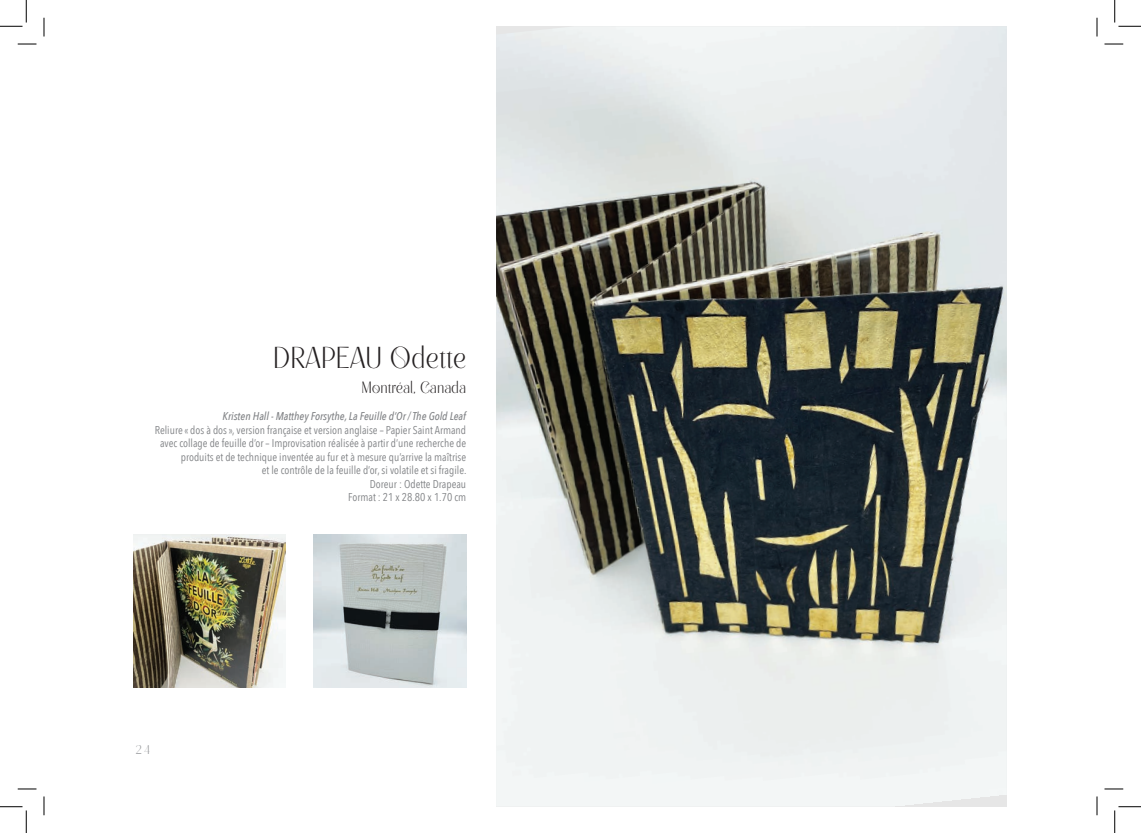
<style>
.page{position:relative;width:1141px;height:833px;background:#fff}
.page>*{position:absolute;margin:0;border:0;box-sizing:border-box;transform-origin:0 0}
.Nom_prénom{font:30px "Chaostiq";color:#231f20}
.Ville{font:16.25px "Chaostiq";color:#231f20}
.Ville-2{font:12.5px "Chaostiq";color:#939598}
.Corps{font:11.25px/13.5px "Avenir Next Condensed";color:#808285;text-align:right}
.Corps-2{font:italic 500 11.25px "Avenir Next Condensed";color:#808285}
</style>
<div class="page">
<img style="left:496px;top:26px;width:510px;height:780px">
<img style="left:313px;top:534px;width:153px;height:153px">
<img style="left:134px;top:534px;width:151px;height:153px">
<svg style="left:18px;top:43px;width:18px;height:2px"></svg>
<svg style="left:1104px;top:43px;width:19px;height:2px"></svg>
<svg style="left:18px;top:788px;width:18px;height:1px"></svg>
<svg style="left:1104px;top:788px;width:19px;height:1px"></svg>
<svg style="left:43px;top:18px;width:2px;height:18px"></svg>
<svg style="left:43px;top:796px;width:2px;height:18px"></svg>
<svg style="left:1096px;top:18px;width:1px;height:18px"></svg>
<svg style="left:1096px;top:796px;width:1px;height:18px"></svg>
<svg style="left:0;top:0;width:27px;height:27px"></svg>
<svg style="left:0;top:806px;width:27px;height:26px"></svg>
<svg style="left:1114px;top:0;width:26px;height:27px"></svg>
<svg style="left:1114px;top:806px;width:26px;height:26px"></svg>
<p class="Nom_prénom" style="left:273px;top:342px;width:194px">DRAPEAU Odette</p>
<p class="Ville" style="left:361px;top:379px;width:106px">Montréal, Canada</p>
<p class="Corps-2" style="left:222px;top:409px;width:245px">Kristen Hall - Matthey Forsythe, La Feuille d’Or / The Gold Leaf</p>
<p class="Corps" style="left:155px;top:422px;width:313px">Reliure « dos à dos », version française et version anglaise – Papier Saint Armand avec collage de feuille d’or – Improvisation réalisée à partir d’une recherche de produits et de technique inventée au fur et à mesure qu’arrive la maîtrise</p>
<p class="Corps" style="left:262px;top:463px;width:206px">et le contrôle de la feuille d’or, si volatile et si fragile.</p>
<p class="Corps" style="left:369px;top:476px;width:98px">Doreur : Odette Drapeau</p>
<p class="Corps" style="left:348px;top:490px;width:119px">Format : 21 x 28.80 x 1.70 cm</p>
<p class="Ville-2" style="left:136px;top:742px;width:16px">24</p>
</div>
